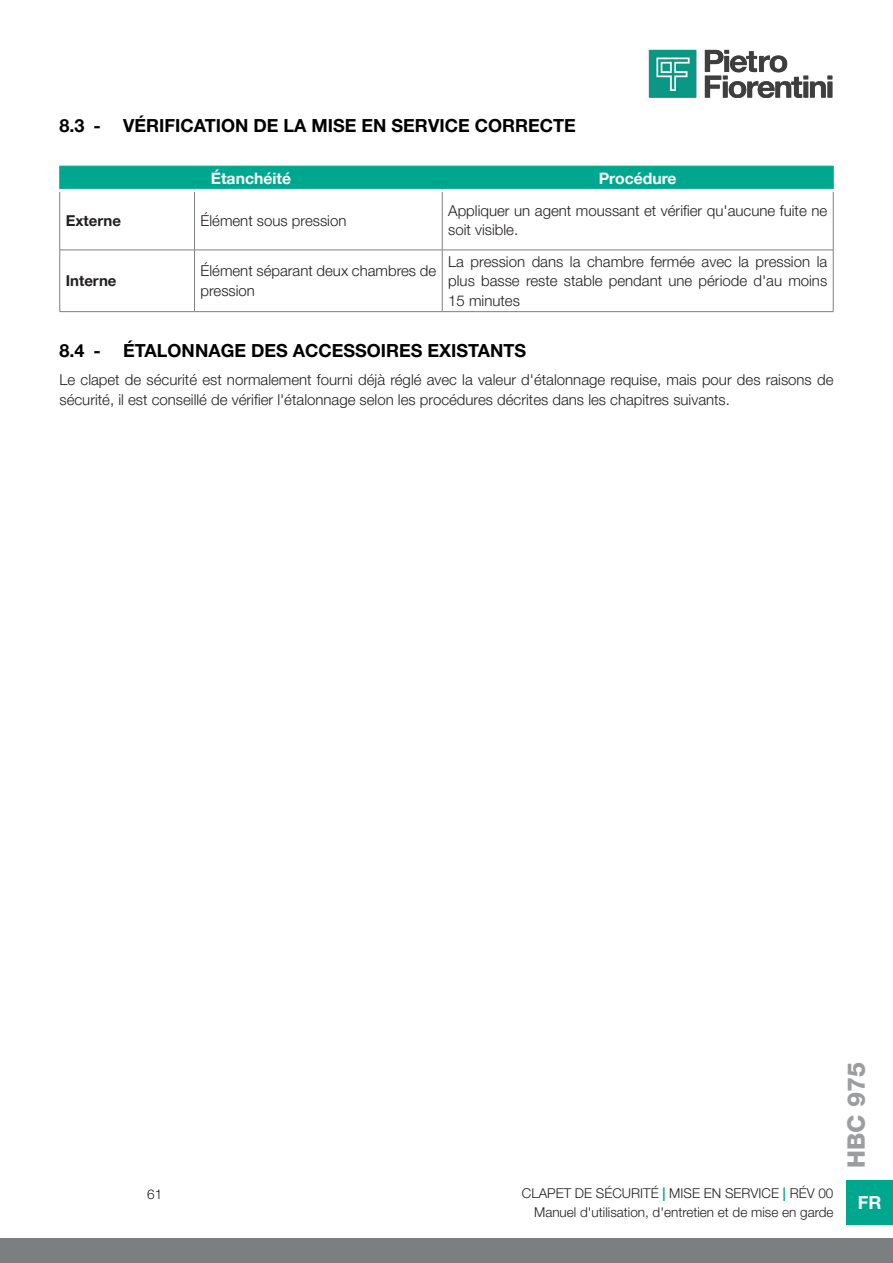
<style>
.page{position:relative;width:893px;height:1263px;background:#fff}
.page>*{position:absolute;margin:0;border:0;box-sizing:border-box;transform-origin:0 0}
.t1{font:800 24px "Helvetica Neue LT Pro";color:#9b9d9e}
.t2{font:700 18px "Helvetica Neue LT Pro";color:#000}
.t3{font:700 18px "Helvetica Neue LT Pro";color:#fff}
.Helvetica_Neue_LT_Pr{font:700 15.75px "Helvetica Neue LT Pro";color:#fff}
.Corpo_Testo_Helvetic{font:300 15px/19.5px "Helvetica Neue LT Pro";color:#231f20}
.Helvetica_Neue_LT_Pr-2{font:700 15px "Helvetica Neue LT Pro";color:#231f20}
.t4{font:300 13.5px "Helvetica Neue LT Pro";color:#231f20}
.s1{font-weight:700;color:#00a78f}
</style>
<div class="page">
<img style="left:648px;top:49px;width:185px;height:49px">
<div style="left:0;top:1238px;width:893px;height:25px;background:#7c7f80"></div>
<div style="left:846px;top:1180px;width:47px;height:45px;background:#00a78f"></div>
<svg style="left:60px;top:192px;width:773px;height:58px"></svg>
<hr style="left:59px;top:192px;width:1px;height:58px;background:#7c7f80">
<hr style="left:194px;top:192px;width:1px;height:58px;background:#7c7f80">
<hr style="left:442px;top:192px;width:1px;height:58px;background:#7c7f80">
<hr style="left:833px;top:192px;width:1px;height:58px;background:#7c7f80">
<hr style="left:59px;top:250px;width:1px;height:61px;background:#7c7f80">
<hr style="left:194px;top:250px;width:1px;height:61px;background:#7c7f80">
<hr style="left:442px;top:250px;width:1px;height:61px;background:#7c7f80">
<hr style="left:833px;top:250px;width:1px;height:61px;background:#7c7f80">
<svg style="left:59px;top:166px;width:775px;height:24px;background:#0cab94"></svg>
<hr style="left:60px;top:250px;width:135px;height:1px;background:#7c7f80">
<hr style="left:60px;top:311px;width:135px;height:1px;background:#7c7f80">
<hr style="left:195px;top:250px;width:247px;height:1px;background:#7c7f80">
<hr style="left:442px;top:250px;width:391px;height:1px;background:#7c7f80">
<hr style="left:195px;top:311px;width:247px;height:1px;background:#7c7f80">
<hr style="left:442px;top:311px;width:391px;height:1px;background:#7c7f80">
<p class="t2" style="left:60px;top:114px;width:518px">8.3 - VÉRIFICATION DE LA MISE EN SERVICE CORRECTE</p>
<p class="Helvetica_Neue_LT_Pr" style="left:211px;top:169px;width:82px">Étanchéité</p>
<p class="Helvetica_Neue_LT_Pr" style="left:599px;top:169px;width:79px">Procédure</p>
<p class="Helvetica_Neue_LT_Pr-2" style="left:66px;top:211px;width:57px">Externe</p>
<p class="Corpo_Testo_Helvetic" style="left:201px;top:210px;width:147px">Élément sous pression</p>
<p class="Corpo_Testo_Helvetic" style="left:448px;top:200px;width:380px">Appliquer un agent moussant et vérifier qu'aucune fuite ne soit visible.</p>
<p class="Helvetica_Neue_LT_Pr-2" style="left:66px;top:272px;width:52px">Interne</p>
<p class="Corpo_Testo_Helvetic" style="left:201px;top:261px;width:237px">Élément séparant deux chambres de pression</p>
<p class="Corpo_Testo_Helvetic" style="left:448px;top:251px;width:380px;text-align:justify">La pression dans la chambre fermée avec la pression la plus basse reste stable pendant une période d'au moins 15 minutes</p>
<p class="t2" style="left:60px;top:340px;width:468px">8.4 - ÉTALONNAGE DES ACCESSOIRES EXISTANTS</p>
<p class="Corpo_Testo_Helvetic" style="left:60px;top:370px;width:775px">Le clapet de sécurité est normalement fourni déjà réglé avec la valeur d'étalonnage requise, mais pour des raisons de sécurité, il est conseillé de vérifier l'étalonnage selon les procédures décrites dans les chapitres suivants.</p>
<p class="t4" style="left:147px;top:1185px;width:17px">61</p>
<p class="t4" style="left:522px;top:1185px;width:313px">CLAPET DE SÉCURITÉ <span class="s1">|</span> MISE EN SERVICE <span class="s1">|</span> RÉV 00</p>
<p class="t4" style="left:534px;top:1204px;width:301px">Manuel d'utilisation, d'entretien et de mise en garde</p>
<h1 class="t1" style="left:842px;top:1168px;width:108px;rotate:-90deg">HBC 975</h1>
<p class="t3" style="left:858px;top:1191px;width:25px">FR</p>
</div>
